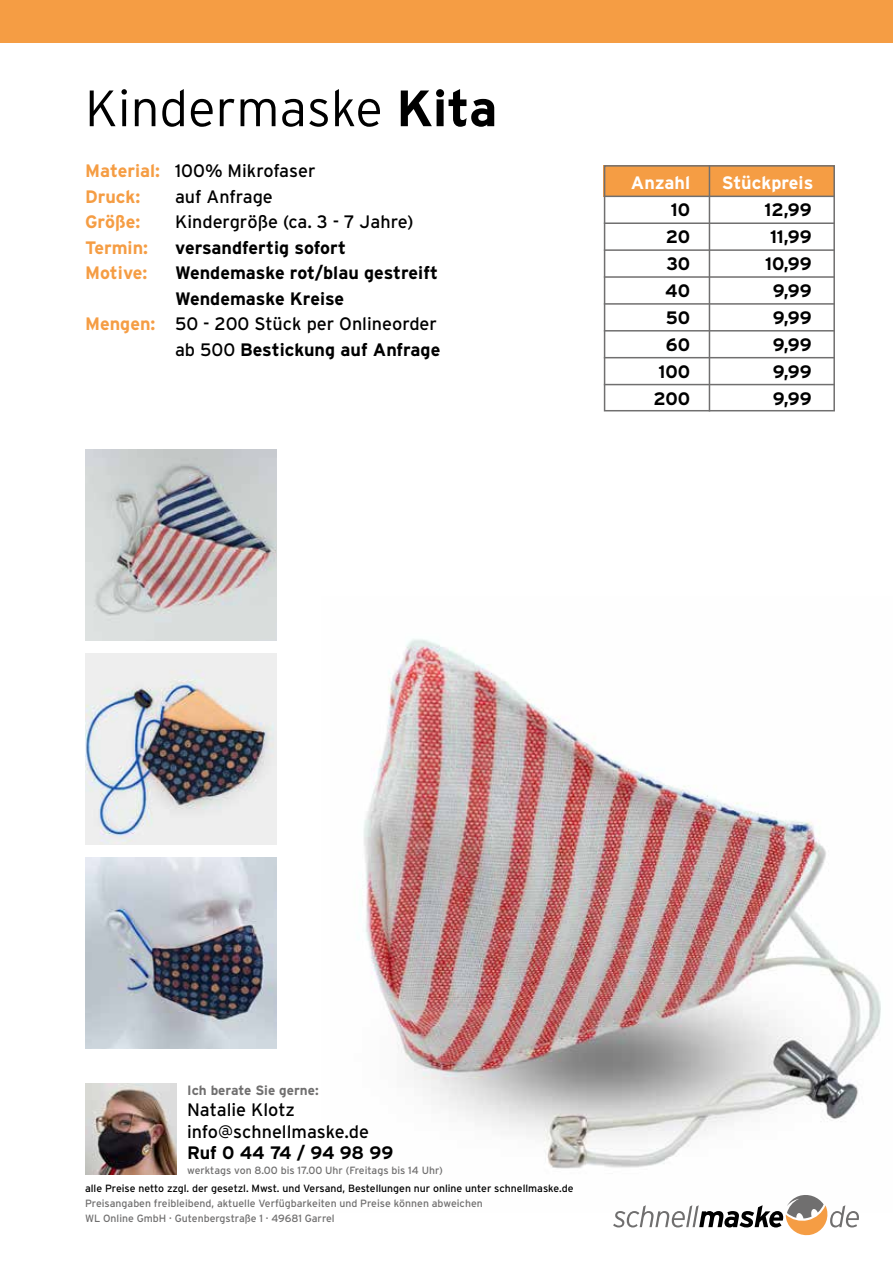
<style>
.page{position:relative;width:893px;height:1263px;background:#fff}
.page>*{position:absolute;margin:0;border:0;box-sizing:border-box;transform-origin:0 0}
.t1{font:300 51px "Interstate";color:#000}
.t2{font:700 18px "Interstate";color:#000}
.t3{font:18px/21.6px "Interstate";color:#000}
.t4{font:700 18px/25.5px "Interstate";color:#f59d44}
.t5{font:700 18px "Interstate";color:#fff}
.t6{font:700 13.5px "Interstate";color:#706f6f}
.t7{font:10.5px/15px "Interstate";color:#706f6f}
.t8{font:10.5px "Interstate";color:#000}
.s1{font-weight:700}
.s2{font-weight:400;color:#000}
.s3{font-weight:700;color:#f59d44}
.s4{font-weight:400}
</style>
<div class="page">
<div style="left:604px;top:165px;width:231px;height:31px;background:#f59d44"></div>
<img style="left:363px;top:639px;width:518px;height:530px">
<svg style="left:613px;top:1195px;width:246px;height:41px"></svg>
<div style="left:0;top:0;width:893px;height:43px;background:#f59d44"></div>
<img style="left:85px;top:449px;width:191px;height:191px">
<img style="left:85px;top:654px;width:191px;height:190px">
<img style="left:85px;top:858px;width:191px;height:191px">
<img style="left:85px;top:1083px;width:92px;height:91px">
<div style="left:604px;top:165px;width:231px;height:246px;border:2px solid #706f6f"></div>
<hr style="left:709px;top:165px;width:1px;height:246px;background:#706f6f">
<hr style="left:604px;top:196px;width:231px;height:1px;background:#706f6f">
<hr style="left:604px;top:222px;width:231px;height:2px;background:#706f6f">
<hr style="left:604px;top:303px;width:231px;height:2px;background:#706f6f">
<hr style="left:604px;top:384px;width:231px;height:1px;background:#706f6f">
<hr style="left:604px;top:249px;width:231px;height:2px;background:#706f6f">
<hr style="left:604px;top:330px;width:231px;height:2px;background:#706f6f">
<hr style="left:604px;top:276px;width:231px;height:2px;background:#706f6f">
<hr style="left:604px;top:357px;width:231px;height:1px;background:#706f6f">
<h1 class="t1" style="left:85px;top:80px;width:414px">Kindermaske <span class="s1">Kita</span></h1>
<h2 class="t4" style="left:85px;top:158px;width:232px">Material: <span class="s2">100% Mikrofaser<br></span>Druck:</h2>
<h2 class="t3" style="left:175px;top:185px;width:99px">auf Anfrage</h2>
<h2 class="t4" style="left:85px;top:209px;width:57px">Größe:</h2>
<h2 class="t3" style="left:175px;top:211px;width:240px">Kindergröße (ca. 3 - 7 Jahre)</h2>
<h2 class="t4" style="left:85px;top:235px;width:65px">Termin:</h2>
<h2 class="t2" style="left:175px;top:237px;width:172px">versandfertig sofort</h2>
<h2 class="t4" style="left:85px;top:260px;width:64px">Motive:</h2>
<h2 class="t2" style="left:175px;top:263px;width:264px">Wendemaske rot/blau gestreift</h2>
<h2 class="t2" style="left:175px;top:288px;width:171px">Wendemaske Kreise</h2>
<h2 class="t3" style="left:85px;top:313px;width:354px"><span class="s3">Mengen:</span> 50 - 200 Stück per Onlineorder</h2>
<h2 class="t2" style="left:175px;top:339px;width:267px"><span class="s4">ab 500</span> Bestickung auf Anfrage</h2>
<h2 class="t5" style="left:631px;top:172px;width:61px">Anzahl</h2>
<h2 class="t5" style="left:722px;top:172px;width:93px">Stückpreis</h2>
<h2 class="t2" style="left:671px;top:199px;width:21px">10</h2>
<h2 class="t2" style="left:765px;top:199px;width:49px">12,99</h2>
<h2 class="t2" style="left:666px;top:226px;width:26px">20</h2>
<h2 class="t2" style="left:770px;top:226px;width:43px">11,99</h2>
<h2 class="t2" style="left:666px;top:253px;width:25px">30</h2>
<h2 class="t2" style="left:765px;top:253px;width:48px">10,99</h2>
<h2 class="t2" style="left:665px;top:280px;width:26px">40</h2>
<h2 class="t2" style="left:773px;top:280px;width:40px">9,99</h2>
<h2 class="t2" style="left:666px;top:307px;width:26px">50</h2>
<h2 class="t2" style="left:773px;top:307px;width:40px">9,99</h2>
<h2 class="t2" style="left:666px;top:334px;width:26px">60</h2>
<h2 class="t2" style="left:773px;top:334px;width:40px">9,99</h2>
<h2 class="t2" style="left:658px;top:361px;width:33px">100</h2>
<h2 class="t2" style="left:773px;top:361px;width:40px">9,99</h2>
<h2 class="t2" style="left:653px;top:388px;width:38px">200</h2>
<h2 class="t2" style="left:773px;top:388px;width:40px">9,99</h2>
<p class="t6" style="left:187px;top:1082px;width:133px">Ich berate Sie gerne:</p>
<h2 class="t3" style="left:187px;top:1099px;width:183px">Natalie Klotz info@schnellmaske.de</h2>
<h2 class="t2" style="left:187px;top:1143px;width:208px">Ruf 0 44 74 / 94 98 99</h2>
<p class="t7" style="left:187px;top:1163px;width:257px">werktags von 8.00 bis 17.00 Uhr (Freitags bis 14 Uhr)</p>
<p class="t8" style="left:85px;top:1182px;width:490px">alle Preise netto zzgl. der gesetzl. Mwst. und Versand, Bestellungen nur online unter schnellmaske.de</p>
<p class="t7" style="left:85px;top:1195px;width:399px">Preisangaben freibleibend, aktuelle Verfügbarkeiten und Preise können abweichen<br>WL Online GmbH · Gutenbergstraße 1 · 49681 Garrel</p>
</div>
